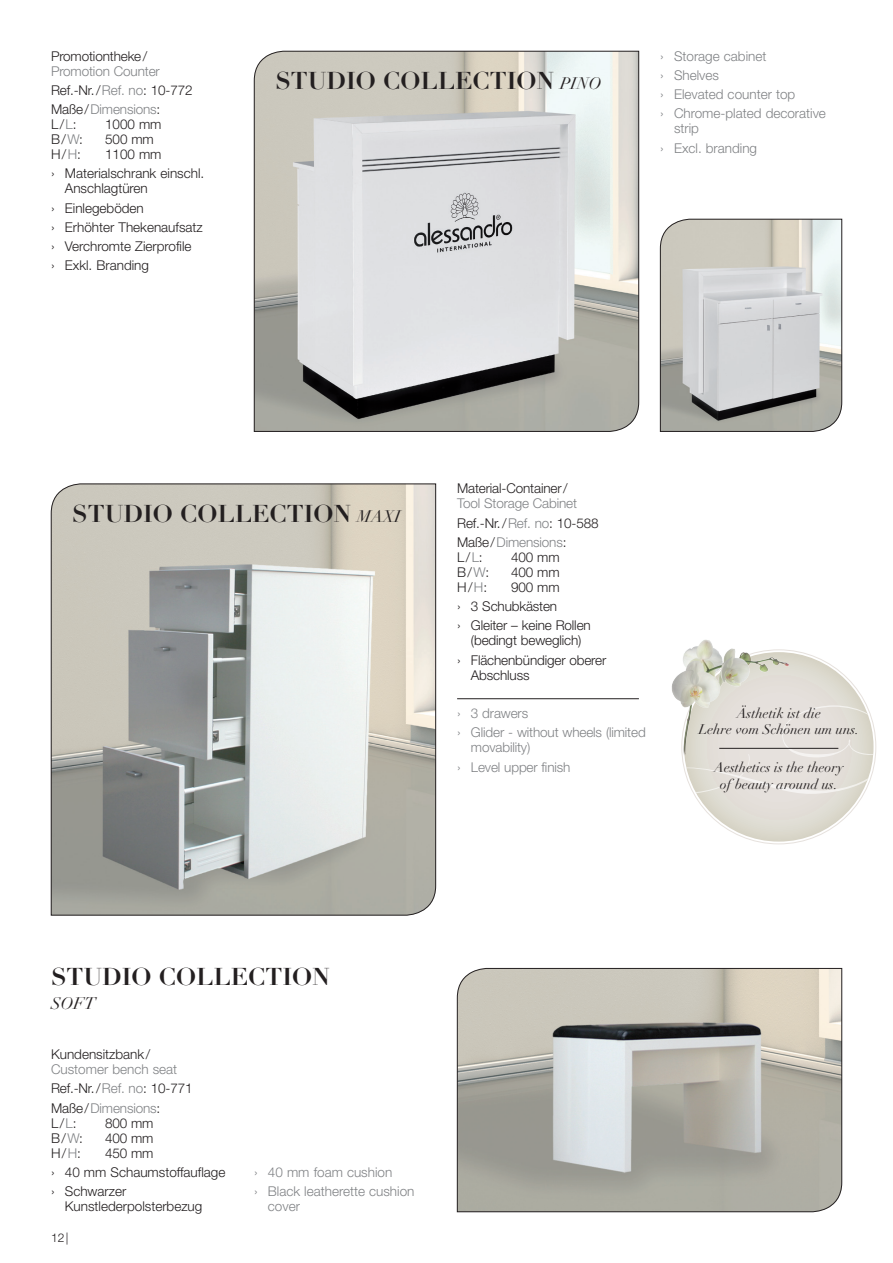
<style>
.page{position:relative;width:893px;height:1263px;background:#fff}
.page>*{position:absolute;margin:0;border:0;box-sizing:border-box;transform-origin:0 0}
.t1{font:700 24px "Didot LT Std";color:#231f20}
.t2{font:italic 16.5px "Didot LT Std";color:#231f20}
.t3{font:italic 13.8px/16.5px "Didot LT Std";color:#231f20;text-align:center}
.t4{font:300 13.5px/19.2px "Helvetica Neue LT Std";color:#231f20}
.t5{font:300 13.5px/19.2px "Helvetica Neue LT Std";letter-spacing:-.01em;color:#808285}
.t6{font:300 12px "Helvetica Neue LT Std";color:#231f20}
.s1{color:#231f20}
.s2{color:#808285}
.s3{font-weight:400;font-style:italic;font-size:16.5px}
</style>
<div class="page">
<svg style="left:684px;top:652px;width:189px;height:190px;background:#dedad1"></svg>
<svg style="left:684px;top:705px;width:189px;height:93px;background:#e4e0da"></svg>
<hr style="left:719px;top:748px;width:119px;height:1px;background:#231f20">
<img style="left:671px;top:639px;width:117px;height:122px">
<svg style="left:457px;top:968px;width:385px;height:244px;background:#b5b3ab"></svg>
<svg style="left:254px;top:51px;width:385px;height:381px;background:#c7c7c5"></svg>
<svg style="left:660px;top:219px;width:182px;height:213px;background:#c4c4c1"></svg>
<svg style="left:51px;top:483px;width:385px;height:432px;background:#bcbcb6"></svg>
<hr style="left:457px;top:698px;width:182px;height:1px;background:#231f20">
<p class="t4" style="left:51px;top:46px;width:98px">Promotiontheke/</p>
<p class="t5" style="left:51px;top:61px;width:143px">Promotion Counter<br><span class="s1">Ref.-Nr./</span>Ref. no<span class="s1">: 10-772<br>Maße/</span>Dimensions<span class="s1">:</span></p>
<p class="t4" style="left:51px;top:114px;width:27px">L/<span class="s2">L</span>:</p>
<p class="t4" style="left:105px;top:114px;width:58px">1000 mm</p>
<p class="t4" style="left:51px;top:129px;width:33px">B/<span class="s2">W</span>:</p>
<p class="t4" style="left:105px;top:129px;width:50px">500 mm</p>
<p class="t4" style="left:51px;top:144px;width:31px">H/<span class="s2">H</span>:</p>
<p class="t4" style="left:51px;top:144px;width:155px;text-indent:54px">1100 mm<br>› Materialschrank einschl.</p>
<p class="t4" style="left:51px;top:179px;width:153px;text-indent:14px">Anschlagtüren<br>› Einlegeböden<br>› Erhöhter Thekenaufsatz › Verchromte Zierprofile<br>› Exkl. Branding</p>
<h1 class="t1" style="left:275px;top:66px;width:328px">STUDIO COLLECTION <span class="s3">PINO</span></h1>
<p class="t5" style="left:660px;top:46px;width:167px">› Storage cabinet<br>› Shelves<br>› Elevated counter top<br>› Chrome-plated decorative</p>
<p class="t5" style="left:660px;top:119px;width:98px;text-indent:14px">strip<br>› Excl. branding</p>
<h1 class="t1" style="left:72px;top:499px;width:330px">STUDIO COLLECTION <span class="s3">MAXI</span></h1>
<p class="t4" style="left:457px;top:479px;width:112px">Material-Container/</p>
<p class="t5" style="left:457px;top:494px;width:143px">Tool Storage Cabinet<br><span class="s1">Ref.-Nr./</span>Ref. no<span class="s1">: 10-588<br>Maße/</span>Dimensions<span class="s1">:</span></p>
<p class="t4" style="left:457px;top:547px;width:27px">L/<span class="s2">L</span>:</p>
<p class="t4" style="left:511px;top:547px;width:50px">400 mm</p>
<p class="t4" style="left:457px;top:562px;width:33px">B/<span class="s2">W</span>:</p>
<p class="t4" style="left:511px;top:562px;width:50px">400 mm</p>
<p class="t4" style="left:457px;top:577px;width:31px">H/<span class="s2">H</span>:</p>
<p class="t4" style="left:457px;top:577px;width:135px;text-indent:54px">900 mm<br>› 3 Schubkästen<br>› Gleiter – keine Rollen</p>
<p class="t4" style="left:457px;top:631px;width:151px;text-indent:14px">(bedingt beweglich)<br>› Flächenbündiger oberer</p>
<p class="t4" style="left:471px;top:665px;width:60px">Abschluss</p>
<p class="t5" style="left:457px;top:703px;width:190px">› 3 drawers<br>› Glider - without wheels (limited</p>
<p class="t5" style="left:457px;top:738px;width:115px;text-indent:14px">movability)<br>› Level upper finish</p>
<p class="t3" style="left:699px;top:705px;width:162px">Ästhetik ist die<br>Lehre vom Schönen um uns.</p>
<p class="t3" style="left:714px;top:759px;width:131px">Aesthetics is the theory of beauty around us.</p>
<h1 class="t1" style="left:51px;top:962px;width:280px">STUDIO COLLECTION</h1>
<p class="t2" style="left:51px;top:994px;width:46px">SOFT</p>
<p class="t4" style="left:51px;top:1044px;width:101px">Kundensitzbank/</p>
<p class="t5" style="left:51px;top:1059px;width:143px">Customer bench seat<br><span class="s1">Ref.-Nr./</span>Ref. no<span class="s1">: 10-771<br>Maße/</span>Dimensions<span class="s1">:</span></p>
<p class="t4" style="left:51px;top:1113px;width:27px">L/<span class="s2">L</span>:</p>
<p class="t4" style="left:105px;top:1113px;width:50px">800 mm</p>
<p class="t4" style="left:51px;top:1128px;width:33px">B/<span class="s2">W</span>:</p>
<p class="t4" style="left:105px;top:1128px;width:50px">400 mm</p>
<p class="t4" style="left:51px;top:1143px;width:31px">H/<span class="s2">H</span>:</p>
<p class="t4" style="left:51px;top:1143px;width:176px;text-indent:54px">450 mm<br>› 40 mm Schaumstoffauflage › Schwarzer</p>
<p class="t4" style="left:65px;top:1196px;width:139px">Kunstlederpolsterbezug</p>
<p class="t6" style="left:51px;top:1231px;width:19px">12|</p>
<p class="t5" style="left:254px;top:1162px;width:162px">› 40 mm foam cushion<br>› Black leatherette cushion</p>
<p class="t5" style="left:268px;top:1196px;width:34px">cover</p>
</div>
